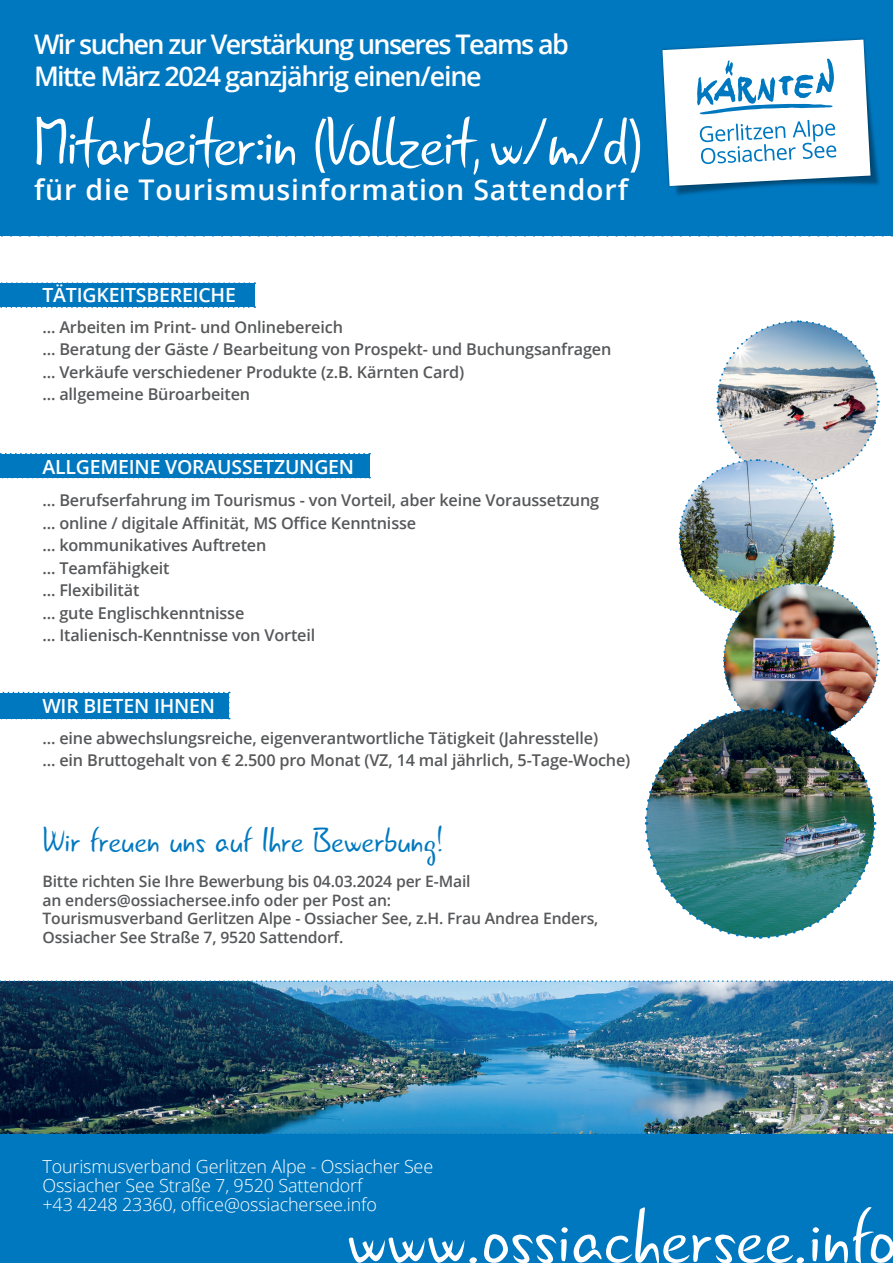
<style>
.page{position:relative;width:893px;height:1263px;background:#fff}
.page>*{position:absolute;margin:0;border:0;box-sizing:border-box;transform-origin:0 0}
.t1{font:79.5px "Gunny Rewritten";color:#fff}
.t2{font:69px "Gunny Rewritten";letter-spacing:-.03em;color:#fff}
.t3{font:36px "Gunny Rewritten";letter-spacing:-.01em;color:#0078c0}
.t4{font:600 28.5px "Open Sans";letter-spacing:.03em;color:#fff}
.t5{font:600 27px/31.5px "Open Sans";letter-spacing:-.06em;color:#fff}
.t6{font:600 19.5px "Open Sans";letter-spacing:-.01em;color:#fff}
.t7{font:300 18px "Open Sans";letter-spacing:-.01em;color:#fff}
.t8{font:600 16.2px "Open Sans";letter-spacing:-.01em;color:#57585a}
.t9{font:600 15.75px "Open Sans";letter-spacing:-.01em;color:#57585a}
</style>
<div class="page">
<img style="left:0;top:982px;width:893px;height:151px">
<svg style="left:0;top:980px;width:893px;height:2px"></svg>
<div style="left:0;top:453px;width:370px;height:25px;background:#0078c0"></div>
<div style="left:0;top:692px;width:230px;height:27px;background:#0078c0"></div>
<svg style="left:0;top:282px;width:255px;height:26px;background:#1080c4"></svg>
<div style="left:0;top:0;width:893px;height:235px;background:#0078c0"></div>
<svg style="left:0;top:235px;width:893px;height:2px"></svg>
<div style="left:0;top:1134px;width:893px;height:129px;background:#0078c0"></div>
<svg style="left:0;top:1133px;width:893px;height:1px"></svg>
<img style="left:675px;top:139px;width:204px;height:56px">
<img style="left:661px;top:38px;width:213px;height:152px">
<svg style="left:662px;top:40px;width:208px;height:146px;background:#c9e1ef"></svg>
<img style="left:644px;top:320px;width:236px;height:619px">
<p class="t5" style="left:34px;top:28px;width:537px">Wir suchen zur Verstärkung unseres Teams ab<br>Mitte März 2024 ganzjährig einen/eine</p>
<p class="t2" style="left:34px;top:99px;width:609px">Mitarbeiter:in (Vollzeit, w/m/d)</p>
<p class="t4" style="left:34px;top:170px;width:595px">für die Tourismusinformation Sattendorf</p>
<p class="t6" style="left:42px;top:282px;width:195px">TÄTIGKEITSBEREICHE</p>
<p class="t8" style="left:42px;top:316px;width:302px">... Arbeiten im Print- und Onlinebereich</p>
<p class="t8" style="left:42px;top:338px;width:571px">... Beratung der Gäste / Bearbeitung von Prospekt- und Buchungsanfragen</p>
<p class="t8" style="left:42px;top:361px;width:423px">... Verkäufe verschiedener Produkte (z.B. Kärnten Card)</p>
<p class="t8" style="left:42px;top:383px;width:209px">... allgemeine Büroarbeiten</p>
<p class="t6" style="left:42px;top:453px;width:313px">ALLGEMEINE VORAUSSETZUNGEN</p>
<p class="t8" style="left:42px;top:489px;width:558px">... Berufserfahrung im Tourismus - von Vorteil, aber keine Voraussetzung</p>
<p class="t8" style="left:42px;top:511px;width:375px">... online / digitale Affinität, MS Office Kenntnisse</p>
<p class="t8" style="left:42px;top:534px;width:226px">... kommunikatives Auftreten</p>
<p class="t8" style="left:42px;top:556px;width:129px">... Teamfähigkeit</p>
<p class="t8" style="left:42px;top:579px;width:99px">... Flexibilität</p>
<p class="t8" style="left:42px;top:601px;width:203px">... gute Englischkenntnisse</p>
<p class="t8" style="left:42px;top:624px;width:274px">... Italienisch-Kenntnisse von Vorteil</p>
<p class="t6" style="left:42px;top:693px;width:174px">WIR BIETEN IHNEN</p>
<p class="t8" style="left:42px;top:727px;width:557px">... eine abwechslungsreiche, eigenverantwortliche Tätigkeit (Jahresstelle)</p>
<p class="t8" style="left:42px;top:749px;width:590px">... ein Bruttogehalt von € 2.500 pro Monat (VZ, 14 mal jährlich, 5-Tage-Woche)</p>
<p class="t3" style="left:43px;top:818px;width:401px">Wir freuen uns auf Ihre Bewerbung!</p>
<p class="t9" style="left:43px;top:870px;width:430px">Bitte richten Sie Ihre Bewerbung bis 04.03.2024 per E-Mail</p>
<p class="t9" style="left:43px;top:889px;width:350px">an enders@ossiachersee.info oder per Post an:</p>
<p class="t9" style="left:43px;top:908px;width:557px">Tourismusverband Gerlitzen Alpe - Ossiacher See, z.H. Frau Andrea Enders,</p>
<p class="t9" style="left:43px;top:927px;width:302px">Ossiacher See Straße 7, 9520 Sattendorf.</p>
<p class="t7" style="left:43px;top:1154px;width:392px">Tourismusverband Gerlitzen Alpe - Ossiacher See</p>
<p class="t7" style="left:43px;top:1173px;width:321px">Ossiacher See Straße 7, 9520 Sattendorf</p>
<p class="t7" style="left:43px;top:1192px;width:336px">+43 4248 23360, office@ossiachersee.info</p>
<p class="t1" style="left:347px;top:1187px;width:551px">www.ossiachersee.info</p>
</div>
